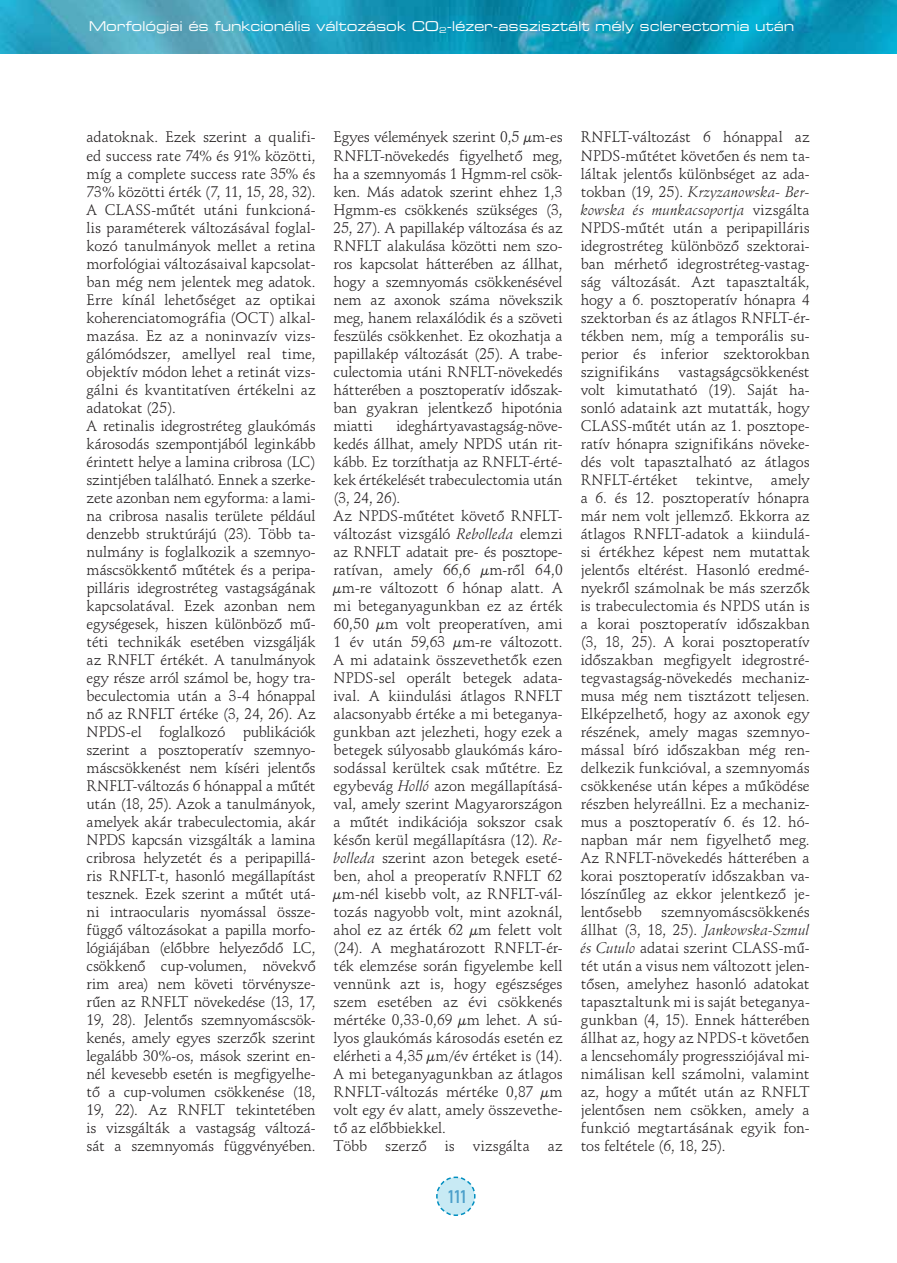
<style>
.page{position:relative;width:897px;height:1263px;background:#fff}
.page>*{position:absolute;margin:0;border:0;box-sizing:border-box;transform-origin:0 0}
.t1{font:18px "DIN Mittelschrift Alt PFL";color:#4b9fca}
.t2{font:15px/18px "Schneidler PFL";letter-spacing:-.01em;color:#231f20;text-align:justify}
.t3{font:13.5px "Square 721 Ex PFL";letter-spacing:-.015em;color:#fff}
.s1{font-style:italic}
</style>
<div class="page">
<svg style="left:436px;top:1176px;width:40px;height:40px"></svg>
<img style="left:0;top:0;width:1px;height:54px">
<img style="left:1px;top:0;width:896px;height:54px">
<p class="t3" style="left:89px;top:21px;width:707px">Morfológiai és funkcionális változások CO<sub>2</sub>-lézer-asszisztált mély sclerectomia után</p>
<p class="t2" style="left:87px;top:130px;width:231px;text-align:left">adatoknak. Ezek szerint a qualifi&shy;ed success rate 74% és 91% közötti, míg a complete success rate 35% és 73% közötti érték (7, 11, 15, 28, 32).<br>A CLASS-műtét utáni funkcioná&shy;lis paraméterek változásával foglal&shy;kozó tanulmányok mellet a retina morfológiai változásaival kapcsolat&shy;ban még nem jelentek meg adatok.<br>Erre kínál lehetőséget az optikai koherenciatomográfia (OCT) alkal&shy;mazása. Ez az a noninvazív vizs&shy;gálómódszer, amellyel real time, objektív módon lehet a retinát vizs&shy;gálni és kvantitatíven értékelni az adatokat (25).<br>A retinalis idegrostréteg glaukómás károsodás szempontjából leginkább érintett helye a lamina cribrosa (LC) szintjében található. Ennek a szerke&shy;zete azonban nem egyforma: a lami&shy;na cribrosa nasalis területe például denzebb struktúrájú (23). Több ta&shy;nulmány is foglalkozik a szemnyo&shy;máscsökkentő műtétek és a peripa&shy;pilláris idegrostréteg vastagságának kapcsolatával. Ezek azonban nem egységesek, hiszen különböző mű&shy;téti technikák esetében vizsgálják az RNFLT értékét. A tanulmányok egy része arról számol be, hogy tra&shy;beculectomia után a 3-4 hónappal nő az RNFLT értéke (3, 24, 26). Az NPDS-el foglalkozó publikációk szerint a posztoperatív szemnyo&shy;máscsökkenést nem kíséri jelentős RNFLT-változás 6 hónappal a műtét után (18, 25). Azok a tanulmányok, amelyek akár trabeculectomia, akár NPDS kapcsán vizsgálták a lamina cribrosa helyzetét és a peripapillá&shy;ris RNFLT-t, hasonló megállapítást tesznek. Ezek szerint a műtét utá&shy;ni intraocularis nyomással össze&shy;függő változásokat a papilla morfo&shy;lógiájában (előbbre helyeződő LC, csökkenő cup-volumen, növekvő rim area) nem követi törvénysze&shy;rűen az RNFLT növekedése (13, 17, 19, 28). Jelentős szemnyomáscsök&shy;kenés, amely egyes szerzők szerint legalább 30%-os, mások szerint en&shy;nél kevesebb esetén is megfigyelhe&shy;tő a cup-volumen csökkenése (18, 19, 22). Az RNFLT tekintetében is vizsgálták a vastagság változá&shy;sát a szemnyomás függvényében.</p>
<p class="t2" style="left:334px;top:130px;width:230px">Egyes vélemények szerint 0,5 μm-es RNFLT-növekedés figyelhető meg, ha a szemnyomás 1 Hgmm-rel csök&shy;ken. Más adatok szerint ehhez 1,3<br>Hgmm-es csökkenés szükséges (3, 25, 27). A papillakép változása és az RNFLT alakulása közötti nem szo&shy;ros kapcsolat hátterében az állhat, hogy a szemnyomás csökkenésével nem az axonok száma növekszik meg, hanem relaxálódik és a szöveti feszülés csökkenhet. Ez okozhatja a papillakép változását (25). A trabe&shy;culectomia utáni RNFLT-növekedés hátterében a posztoperatív időszak&shy;ban gyakran jelentkező hipotónia miatti</p>
<p class="t2" style="left:334px;top:418px;width:231px;text-align:left;text-indent:63px">ideghártyavastagság-növe&shy;kedés állhat, amely NPDS után rit&shy;kább. Ez torzíthatja az RNFLT-érté&shy;kek értékelését trabeculectomia után (3, 24, 26).<br>Az NPDS-műtétet követő RNFLT&shy;változást vizsgáló <span class="s1">Rebolleda</span> elemzi az RNFLT adatait pre- és poszt ope&shy;ratívan, amely 66,6 μm-ről 64,0 μm-re változott 6 hónap alatt. A mi beteganyagunkban ez az érték<br>60,50 μm volt preoperatíven, ami<br>1 év után 59,63 μm-re változott.<br>A mi adataink összevethetők ezen<br>NPDS-sel operált betegek adata&shy;ival. A kiindulási átlagos RNFLT alacsonyabb értéke a mi beteganya&shy;gunkban azt jelezheti, hogy ezek a betegek súlyosabb glaukómás káro&shy;sodással kerültek csak műtétre. Ez egybevág <span class="s1">Holló</span> azon megállapításá&shy;val, amely szerint Magyarországon a műtét indikációja sokszor csak későn kerül megállapításra (12). <span class="s1">Re&shy;bolleda</span> szerint azon betegek eseté&shy;ben, ahol a preoperatív RNFLT 62 μm-nél kisebb volt, az RNFLT-vál&shy;tozás nagyobb volt, mint azoknál, ahol ez az érték 62 μm felett volt (24). A meghatározott RNFLT-ér&shy;ték elemzése során figyelembe kell vennünk azt is, hogy egészséges szem esetében az évi csökkenés mértéke 0,33-0,69 μm lehet. A sú&shy;lyos glaukómás károsodás esetén ez elérheti a 4,35 μm/év értéket is (14).<br>A mi beteganyagunkban az átlagos<br>RNFLT-változás mértéke 0,87 μm volt egy év alatt, amely összevethe&shy;tő az előbbiekkel.<br>Több szerző is vizsgálta az</p>
<p class="t1" style="left:447px;top:1186px;width:20px">111</p>
<p class="t2" style="left:580px;top:130px;width:231px">RNFLT-változást 6 hónappal az NPDS-műtétet követően és nem ta&shy;láltak jelentős különbséget az ada&shy;tokban (19, 25). <span class="s1">Krzyzanowska- Ber&shy;kowska és munkacsoportja</span> vizsgálta NPDS-műtét után a peripapilláris idegrostréteg különböző szektorai&shy;ban mérhető idegrostréteg-vastag&shy;ság változását. Azt tapasztalták, hogy a 6. posztoperatív hónapra 4 szektorban és az átlagos RNFLT-ér&shy;tékben nem, míg a temporális su&shy;perior és inferior szektorokban szig nifikáns</p>
<p class="t2" style="left:580px;top:364px;width:231px;text-indent:98px">vastagságcsökkenést volt kimutatható (19). Saját ha&shy;sonló adataink azt mutatták, hogy CLASS-műtét után az 1. posztope&shy;ratív hónapra szignifikáns növeke&shy;dés volt tapasztalható az átlagos RNFLT-értéket tekintve, amely a 6. és 12. posztoperatív hónapra már nem volt jellemző. Ekkorra az átlagos RNFLT-adatok a kiindulá&shy;si értékhez képest nem mutattak jelentős eltérést. Hasonló eredmé&shy;nyekről számolnak be más szerzők is trabeculectomia és NPDS után is a korai posztoperatív időszakban (3, 18, 25). A korai posztoperatív időszakban megfigyelt idegrostré&shy;tegvastagság-növekedés mechaniz&shy;musa még nem tisztázott teljesen.<br>Elképzelhető, hogy az axonok egy részének, amely magas szemnyo&shy;mással bíró időszakban még ren&shy;delkezik funkcióval, a szemnyomás csökkenése után képes a működése részben helyreállni. Ez a mechaniz&shy;mus a posztoperatív 6. és 12. hó&shy;napban már nem figyelhető meg.<br>Az RNFLT-növekedés hát terében a korai posztoperatív idő szakban va&shy;lószínűleg az ekkor jelentkező je&shy;lentősebb</p>
<p class="t2" style="left:580px;top:904px;width:230px;text-indent:81px">szemnyomás csökkenés állhat (3, 18, 25). <span class="s1">Jankowska-Szmul és Cutulo</span> adatai sze rint CLASS-mű&shy;tét után a visus nem változott jelen&shy;tősen, amelyhez hasonló adatokat tapasztaltunk mi is saját beteganya&shy;gunkban (4, 15). Ennek hátterében állhat az, hogy az NPDS-t követően a lencsehomály progressziójával mi&shy;nimálisan kell számolni, valamint az, hogy a műtét után az RNFLT jelentősen nem csökken, amely a funkció megtartásának egyik fon&shy;tos feltétele (6, 18, 25).</p>
</div>
